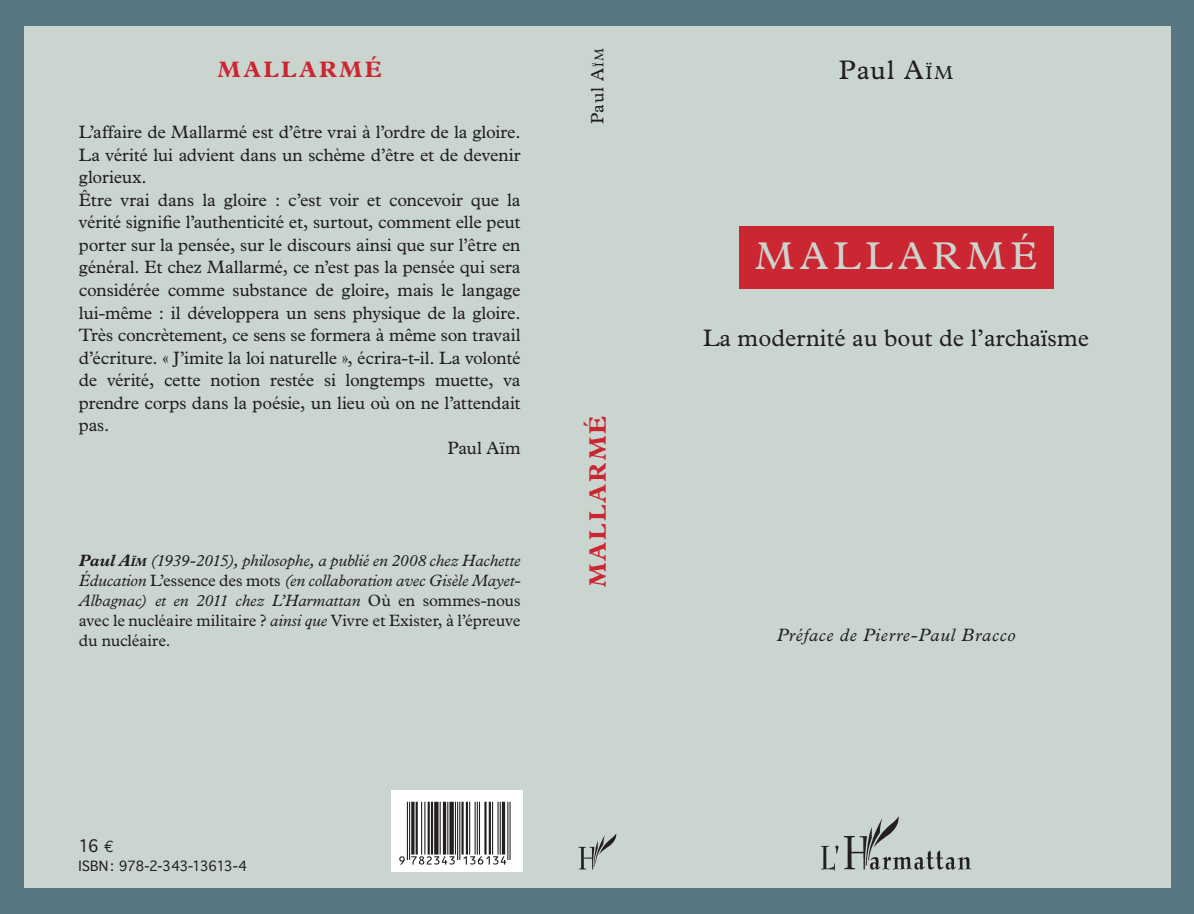
<style>
.page{position:relative;width:1194px;height:914px;background:#597782}
.page>*{position:absolute;margin:0;border:0;box-sizing:border-box;transform-origin:0 0}
.t1{font:39px "Plantin Std";color:#cbd5cf}
.t2{font:27px "Plantin Std";color:#231f20}
.t3{font:24px "Plantin Std";color:#231f20}
.t4{font:700 24px "Plantin Std";letter-spacing:.09em;color:#cb2732}
.t5{font:700 22.5px "Plantin Std";letter-spacing:.11em;color:#cb2732}
.t6{font:18px "Plantin Std";letter-spacing:-.01em;color:#231f20}
.t7{font:italic 18px "Plantin Std";letter-spacing:.045em;color:#231f20}
.t8{font:italic 16.5px/19.8px "Plantin Std";letter-spacing:-.01em;color:#231f20;text-align:justify}
.t9{font:16.5px "Geneva";color:#231f20}
.t10{font:13.5px "Geneva";letter-spacing:-.05em;color:#231f20}
.t11{font:12.6px "Plantin Std";color:#231f20}
.s1{font-weight:700}
.s2{font-weight:700;font-size:11.55px}
.s3{font-style:normal}
.s4{font-family:"Euro Mono"}
.s5{font-style:inherit}
.s6{font-size:18.9px}
</style>
<div class="page">
<div style="left:24px;top:26px;width:1147px;height:861px;background:#cbd5cf"></div>
<svg style="left:392px;top:790px;width:131px;height:81px;background:#f1f1f1"></svg>
<img style="left:578px;top:833px;width:39px;height:36px">
<img style="left:820px;top:816px;width:151px;height:55px">
<div style="left:739px;top:226px;width:314px;height:63px;background:#cb2732"></div>
<hr style="left:510px;top:801px;width:1px;height:59px;background:#231f20">
<hr style="left:507px;top:801px;width:1px;height:59px;background:#231f20">
<hr style="left:502px;top:801px;width:3px;height:53px;background:#231f20">
<hr style="left:500px;top:801px;width:1px;height:53px;background:#231f20">
<hr style="left:498px;top:801px;width:1px;height:53px;background:#231f20">
<hr style="left:492px;top:801px;width:1px;height:53px;background:#231f20">
<hr style="left:489px;top:801px;width:2px;height:53px;background:#231f20">
<hr style="left:484px;top:801px;width:3px;height:53px;background:#231f20">
<hr style="left:479px;top:801px;width:1px;height:53px;background:#231f20">
<hr style="left:477px;top:801px;width:1px;height:53px;background:#231f20">
<hr style="left:475px;top:801px;width:1px;height:53px;background:#231f20">
<hr style="left:469px;top:801px;width:1px;height:53px;background:#231f20">
<hr style="left:466px;top:801px;width:2px;height:53px;background:#231f20">
<hr style="left:461px;top:801px;width:3px;height:53px;background:#231f20">
<hr style="left:459px;top:801px;width:1px;height:59px;background:#231f20">
<hr style="left:457px;top:801px;width:1px;height:59px;background:#231f20">
<hr style="left:455px;top:801px;width:1px;height:53px;background:#231f20">
<div style="left:449px;top:801px;width:5px;height:53px;background:#231f20"></div>
<hr style="left:447px;top:801px;width:1px;height:53px;background:#231f20">
<hr style="left:443px;top:801px;width:3px;height:53px;background:#231f20">
<hr style="left:440px;top:801px;width:1px;height:53px;background:#231f20">
<div style="left:434px;top:801px;width:5px;height:53px;background:#231f20"></div>
<hr style="left:431px;top:801px;width:2px;height:53px;background:#231f20">
<hr style="left:428px;top:801px;width:2px;height:53px;background:#231f20">
<hr style="left:424px;top:801px;width:1px;height:53px;background:#231f20">
<hr style="left:421px;top:801px;width:1px;height:53px;background:#231f20">
<hr style="left:416px;top:801px;width:2px;height:53px;background:#231f20">
<svg style="left:411px;top:801px;width:4px;height:53px"></svg>
<hr style="left:409px;top:801px;width:1px;height:59px;background:#231f20">
<hr style="left:407px;top:801px;width:1px;height:59px;background:#231f20">
<svg style="left:399px;top:856px;width:107px;height:8px"></svg>
<p class="t5" style="left:218px;top:56px;width:165px">MALLARMÉ</p>
<p class="t11" style="left:592px;top:67px;width:20px;rotate:-90deg">ïm</p>
<p class="t6" style="left:587px;top:124px;width:58px;rotate:-90deg">Paul A</p>
<p class="t6" style="left:79px;top:122px;width:443px">L’affaire de Mallarmé est d’être vrai à l’ordre de la gloire.</p>
<p class="t6" style="left:79px;top:144px;width:443px">La vérité lui advient dans un schème d’être et de devenir</p>
<p class="t6" style="left:79px;top:167px;width:69px">glorieux.</p>
<p class="t6" style="left:79px;top:189px;width:443px">Être vrai dans la gloire : c’est voir et concevoir que la</p>
<p class="t6" style="left:79px;top:212px;width:443px">vérité signifie l’authenticité et, surtout, comment elle peut</p>
<p class="t6" style="left:79px;top:234px;width:443px">porter sur la pensée, sur le discours ainsi que sur l’être en</p>
<p class="t6" style="left:79px;top:257px;width:443px">général. Et chez Mallarmé, ce n’est pas la pensée qui sera</p>
<p class="t6" style="left:79px;top:279px;width:443px">considérée comme substance de gloire, mais le langage</p>
<p class="t6" style="left:79px;top:302px;width:443px">lui-même : il développera un sens physique de la gloire.</p>
<p class="t6" style="left:79px;top:324px;width:443px">Très concrètement, ce sens se formera à même son travail</p>
<p class="t6" style="left:79px;top:347px;width:443px">d’écriture. « J’imite la loi naturelle », écrira-t-il. La volonté</p>
<p class="t6" style="left:79px;top:369px;width:443px">de vérité, cette notion restée si longtemps muette, va</p>
<p class="t6" style="left:79px;top:392px;width:443px">prendre corps dans la poésie, un lieu où on ne l’attendait</p>
<p class="t6" style="left:79px;top:414px;width:32px">pas.</p>
<p class="t6" style="left:447px;top:437px;width:75px">Paul Aïm</p>
<h3 class="t4" style="left:583px;top:587px;width:173px;rotate:-90deg">MALLARMÉ</h3>
<p class="t8" style="left:79px;top:551px;width:443px"><span class="s1">Paul A</span><span class="s2">ïm</span> (1939-2015), philosophe, a publié en 2008 chez Hachette Éducation <span class="s3">L’essence des mots</span> (en collaboration avec Gisèle Mayet-Albagnac) et en 2011 chez L’Harmattan <span class="s3">Où en sommes-nous avec le nucléaire militaire ?</span> ainsi que <span class="s3">Vivre et Exister, à l’épreuve du nucléaire.</span></p>
<p class="t9" style="left:79px;top:836px;width:37px">16 <span class="s4">€</span></p>
<p class="t10" style="left:79px;top:858px;width:170px"><span class="s5">ISBN</span> : 978-2-343-13613-4</p>
<h2 class="t2" style="left:839px;top:54px;width:116px">Paul A<span class="s6">ïm</span></h2>
<h1 class="t1" style="left:755px;top:233px;width:78px">Malla</h1>
<h1 class="t1" style="left:932px;top:233px;width:107px">rmé</h1>
<h3 class="t3" style="left:703px;top:324px;width:387px">La modernité au bout de l’archaïsme</h3>
<p class="t7" style="left:777px;top:625px;width:240px">Préface de Pierre-Paul Bracco</p>
</div>
